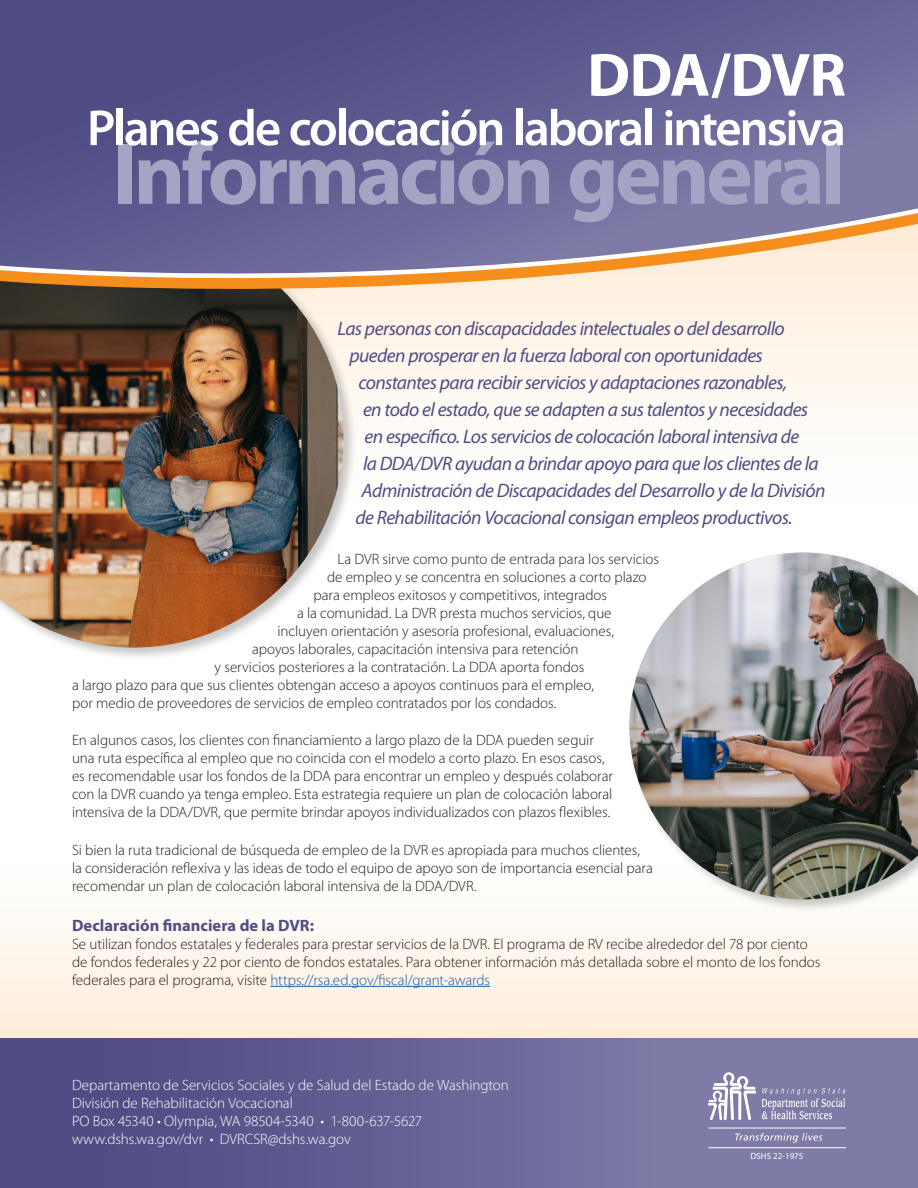
<style>
.page{position:relative;width:918px;height:1188px;background:#fff}
.page>*{position:absolute;margin:0;border:0;box-sizing:border-box;transform-origin:0 0}
.t1{font:700 88.5px "Myriad Pro";letter-spacing:-.045em;color:#a5a4c5}
.t2{font:700 61.5px "Myriad Pro";letter-spacing:-.02em;color:#fff}
.t3{font:600 51px "Myriad Pro";letter-spacing:-.045em;color:#fff}
.t4{font:italic 19.5px "Myriad Pro";letter-spacing:-.03em;color:#504d85}
.t5{font:700 16.5px "Myriad Pro";color:#504d85}
.t6{font:300 15px/18px "Myriad Pro";letter-spacing:-.005em;color:#231f20}
.t7{font:300 15px "Myriad Pro";color:#fff}
.body{font:9px "Myriad Pro";color:#fff}
.s1{color:#135cab}
</style>
<div class="page">
<div style="left:357px;top:323px;width:561px;height:89px;background:#fef7ee"></div>
<svg style="left:0;top:924px;width:918px;height:115px"></svg>
<div style="left:0;top:1039px;width:918px;height:149px;background:linear-gradient(to right,#4b4881,#8885ae)"></div>
<div style="left:628px;top:551px;width:290px;height:363px;background:#231f20;opacity:.25"></div>
<img style="left:629px;top:553px;width:289px;height:346px">
<div style="left:0;top:226px;width:357px;height:435px;background:#231f20;opacity:.25"></div>
<img style="left:0;top:323px;width:344px;height:325px">
<svg style="left:0;top:312px;width:918px;height:11px;background:#b8b0a5"></svg>
<svg style="left:0;top:297px;width:918px;height:15px;background:#bab1a5"></svg>
<svg style="left:0;top:0;width:918px;height:297px;background:#736c93"></svg>
<svg style="left:762px;top:1088px;width:84px;height:31px;background:#9592b6"></svg>
<svg style="left:708px;top:1072px;width:48px;height:48px"></svg>
<hr style="left:708px;top:1128px;width:138px;height:1px;background:#fff">
<hr style="left:708px;top:1147px;width:138px;height:1px;background:#fff">
<svg style="left:735px;top:1133px;width:87px;height:10px"></svg>
<hr style="left:270px;top:986px;width:220px;height:1px;background:#135cab">
<p class="t2" style="left:587px;top:40px;width:260px">DDA/DVR</p>
<p class="t3" style="left:87px;top:100px;width:761px">Planes de colocación laboral intensiva</p>
<p class="t1" style="left:112px;top:124px;width:735px">Información general</p>
<p class="t4" style="left:338px;top:318px;width:449px">Las personas con discapacidades intelectuales o del desarrollo</p>
<p class="t4" style="left:350px;top:345px;width:415px">pueden prosperar en la fuerza laboral con oportunidades</p>
<p class="t4" style="left:358px;top:372px;width:430px">constantes para recibir servicios y adaptaciones razonables,</p>
<p class="t4" style="left:363px;top:399px;width:447px">en todo el estado, que se adapten a sus talentos y necesidades</p>
<p class="t4" style="left:364px;top:426px;width:436px">en específico. Los servicios de colocación laboral intensiva de</p>
<p class="t4" style="left:363px;top:453px;width:457px">la DDA/DVR ayudan a brindar apoyo para que los clientes de la</p>
<p class="t4" style="left:362px;top:480px;width:466px">Administración de Discapacidades del Desarrollo y de la División</p>
<p class="t4" style="left:356px;top:507px;width:439px">de Rehabilitación Vocacional consigan empleos productivos.</p>
<p class="t6" style="left:338px;top:550px;width:323px">La DVR sirve como punto de entrada para los servicios</p>
<p class="t6" style="left:327px;top:568px;width:321px">de empleo y se concentra en soluciones a corto plazo</p>
<p class="t6" style="left:314px;top:586px;width:295px">para empleos exitosos y competitivos, integrados</p>
<p class="t6" style="left:297px;top:604px;width:316px">a la comunidad. La DVR presta muchos servicios, que</p>
<p class="t6" style="left:278px;top:622px;width:338px">incluyen orientación y asesoría profesional, evaluaciones,</p>
<p class="t6" style="left:252px;top:640px;width:328px">apoyos laborales, capacitación intensiva para retención</p>
<p class="t6" style="left:214px;top:658px;width:371px">y servicios posteriores a la contratación. La DDA aporta fondos</p>
<p class="t6" style="left:72px;top:676px;width:523px">a largo plazo para que sus clientes obtengan acceso a apoyos continuos para el empleo,</p>
<p class="t6" style="left:72px;top:694px;width:486px">por medio de proveedores de servicios de empleo contratados por los condados.</p>
<p class="t6" style="left:72px;top:732px;width:542px">En algunos casos, los clientes con financiamiento a largo plazo de la DDA pueden seguir una ruta específica al empleo que no coincida con el modelo a corto plazo. En esos casos, es recomendable usar los fondos de la DDA para encontrar un empleo y después colaborar con la DVR cuando ya tenga empleo. Esta estrategia requiere un plan de colocación laboral intensiva de la DDA/DVR, que permite brindar apoyos individualizados con plazos flexibles.</p>
<p class="t6" style="left:72px;top:841px;width:582px">Si bien la ruta tradicional de búsqueda de empleo de la DVR es apropiada para muchos clientes, la consideración reflexiva y las ideas de todo el equipo de apoyo son de importancia esencial para recomendar un plan de colocación laboral intensiva de la DDA/DVR.</p>
<p class="t5" style="left:72px;top:916px;width:244px">Declaración financiera de la DVR:</p>
<p class="t6" style="left:72px;top:935px;width:750px">Se utilizan fondos estatales y federales para prestar servicios de la DVR. El programa de RV recibe alrededor del 78 por ciento de fondos federales y 22 por ciento de fondos estatales. Para obtener información más detallada sobre el monto de los fondos federales para el programa, visite <span class="s1">https://rsa.ed.gov/fiscal/grant-awards</span></p>
<p class="t7" style="left:72px;top:1077px;width:438px">Departamento de Servicios Sociales y de Salud del Estado de Washington</p>
<p class="t7" style="left:72px;top:1095px;width:222px">División de Rehabilitación Vocacional</p>
<p class="t7" style="left:72px;top:1113px;width:352px">PO Box 45340 • Olympia, WA 98504-5340 • 1-800-637-5627</p>
<p class="t7" style="left:72px;top:1131px;width:280px">www.dshs.wa.gov/dvr • DVRCSR@dshs.wa.gov</p>
<p class="body" style="left:750px;top:1151px;width:55px">DSHS 22-1975</p>
</div>
